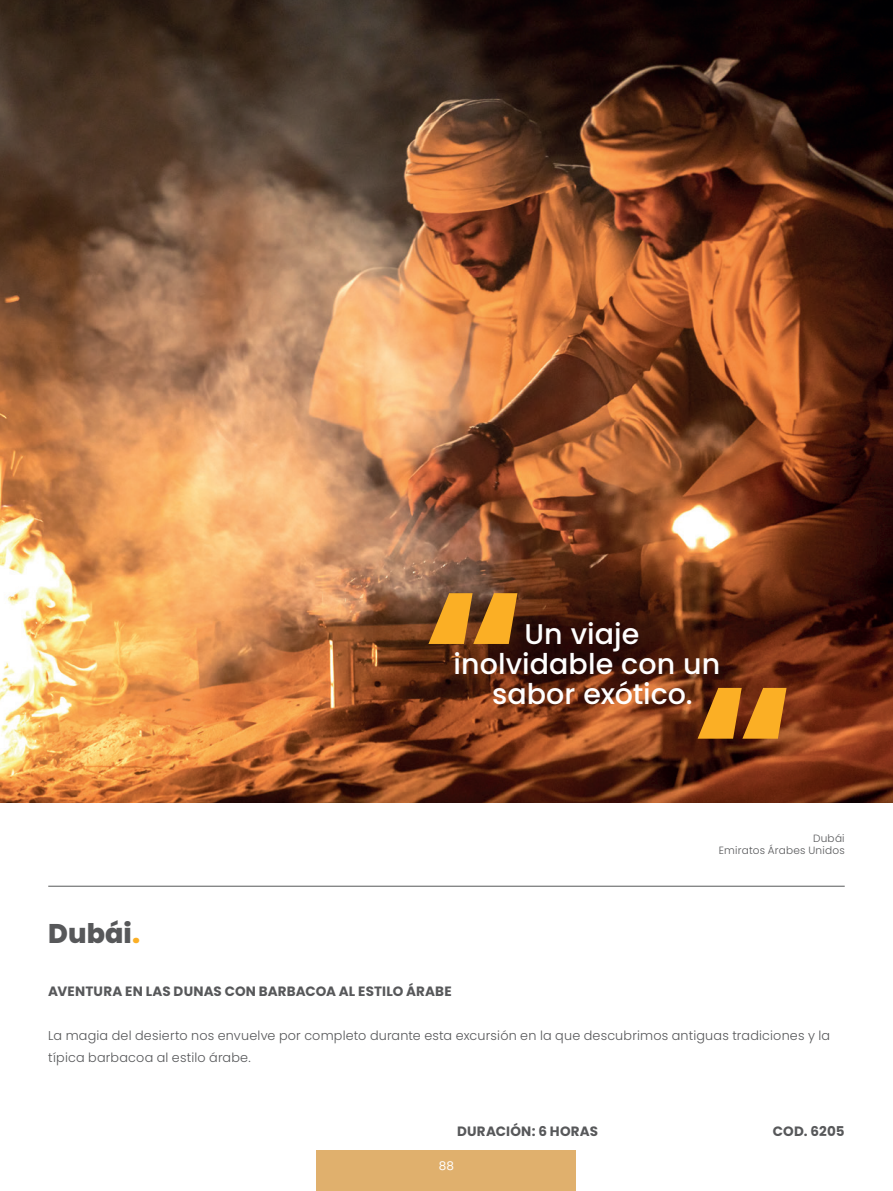
<style>
.page{position:relative;width:893px;height:1191px;background:#fff}
.page>*{position:absolute;margin:0;border:0;box-sizing:border-box;transform-origin:0 0}
.t1{font:800 180px "Poppins";color:#fbaf25}
.t2{font:500 28.5px/30px "Poppins";letter-spacing:.005em;color:#fff;text-align:center}
.t3{font:800 27px "Poppins";color:#57585a}
.t4{font:700 13.5px "Poppins";letter-spacing:.01em;color:#57585a}
.t5{font:300 12.75px/22.5px "Poppins";letter-spacing:.015em;color:#57585a}
.t6{font:12px "Poppins";color:#fff}
.t7{font:300 10.5px/12.6px "Poppins";letter-spacing:.02em;color:#57585a;text-align:right}
.s1{color:#fbaf25}
</style>
<div class="page">
<div style="left:317px;top:1150px;width:259px;height:41px;background:#e0b06d"></div>
<img style="left:0;top:0;width:893px;height:802px">
<hr style="left:48px;top:886px;width:797px;height:1px;background:#57585a">
<h1 class="t1" style="left:421px;top:552px;width:109px">“</h1>
<h2 class="t2" style="left:454px;top:619px;width:268px">Un viaje inolvidable con un sabor exótico.</h2>
<h1 class="t1" style="left:690px;top:647px;width:109px">“</h1>
<h3 class="t3" style="left:48px;top:917px;width:93px">Dubái<span class="s1">.</span></h3>
<p class="t4" style="left:48px;top:983px;width:405px">AVENTURA EN LAS DUNAS CON BARBACOA AL ESTILO ÁRABE</p>
<p class="t7" style="left:719px;top:831px;width:127px">Dubái<br>Emiratos Árabes Unidos</p>
<p class="t5" style="left:48px;top:1024px;width:783px">La magia del desierto nos envuelve por completo durante esta excursión en la que descubrimos antiguas tradiciones y la típica barbacoa al estilo árabe.</p>
<p class="t4" style="left:457px;top:1123px;width:142px">DURACIÓN: 6 HORAS</p>
<p class="t4" style="left:773px;top:1123px;width:73px">COD. 6205</p>
<p class="t6" style="left:439px;top:1158px;width:17px">88</p>
</div>
